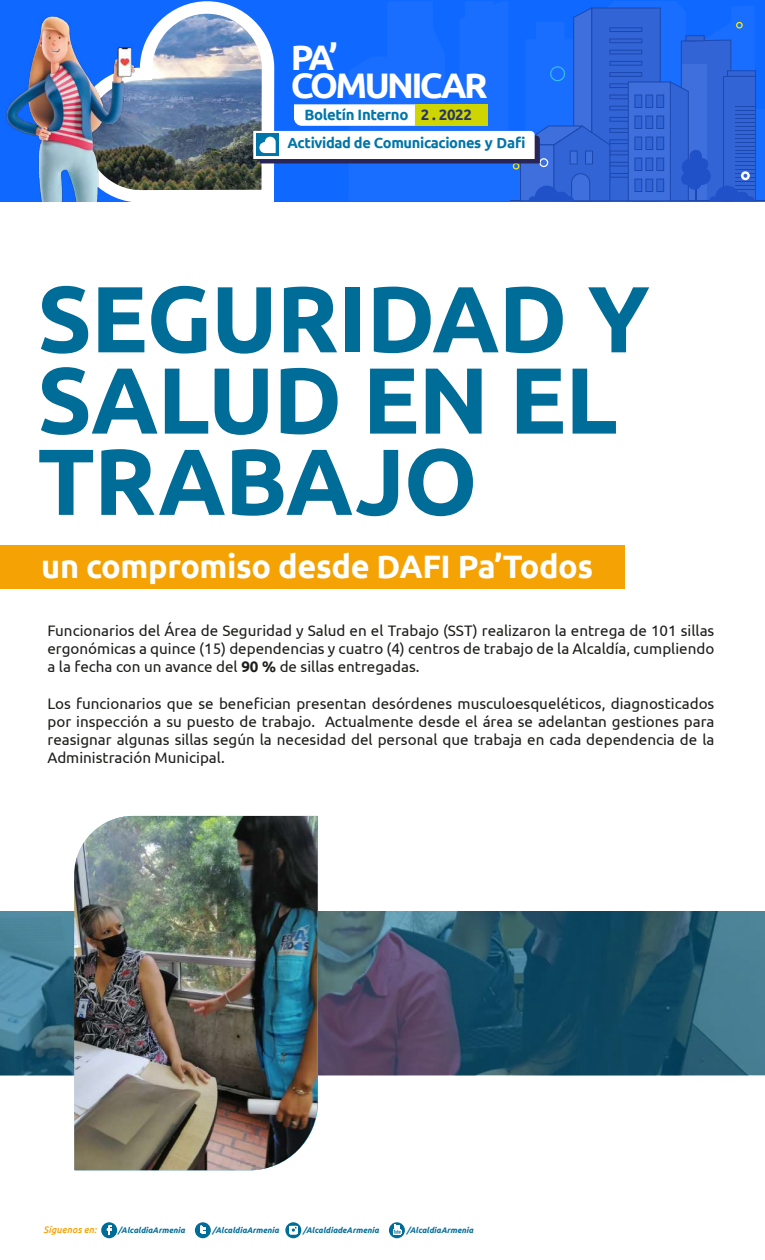
<style>
.page{position:relative;width:765px;height:1260px;background:#fff}
.page>*{position:absolute;margin:0;border:0;box-sizing:border-box;transform-origin:0 0}
.t1{font:700 93.75px/81.2px "Ubuntu";letter-spacing:-.01em;color:#006c98}
.t2{font:700 35.5px/28px "Ubuntu";letter-spacing:-.075em;color:#fff}
.t3{font:700 32.5px "Ubuntu";letter-spacing:-.01em;color:#fff}
.t4{font:15.25px/18.2px "Ubuntu";color:#1d1d1b;text-align:justify}
.t5{font:700 15px "Ubuntu";letter-spacing:-.025em;color:#0076aa}
.t6{font:700 14.62px "Ubuntu";letter-spacing:-.025em;color:#0075a9}
.t7{font:italic 500 9.5px "Ubuntu";color:#f5a204}
.t8{font:italic 700 8.12px "Ubuntu";color:#006c98}
.s1{color:#263567}
.s2{font-weight:700}
</style>
<div class="page">
<svg style="left:389px;top:1222px;width:16px;height:16px"></svg>
<svg style="left:393px;top:1225px;width:8px;height:11px"></svg>
<svg style="left:101px;top:1222px;width:16px;height:16px"></svg>
<svg style="left:107px;top:1225px;width:4px;height:10px"></svg>
<div style="left:195px;top:1222px;width:16px;height:16px;background:#006c98;border-radius:50%"></div>
<svg style="left:200px;top:1226px;width:6px;height:8px"></svg>
<svg style="left:285px;top:1222px;width:16px;height:16px"></svg>
<div style="left:289px;top:1226px;width:8px;height:8px;background:#fff"></div>
<svg style="left:291px;top:1226px;width:6px;height:6px"></svg>
<img style="left:74px;top:1px;width:200px;height:201px">
<svg style="left:349px;top:1px;width:416px;height:199px;background:#136afe"></svg>
<hr style="left:510px;top:200px;width:255px;height:1px;background:#282658">
<svg style="left:253px;top:7px;width:503px;height:194px;background:#407be7"></svg>
<img style="left:0;top:6px;width:142px;height:195px">
<img style="left:0;top:911px;width:765px;height:164px">
<div style="left:0;top:546px;width:625px;height:43px;background:#f5a204"></div>
<img style="left:74px;top:816px;width:244px;height:354px">
<h2 class="t2" style="left:291px;top:43px;width:199px">PA’<br>COMUNICAR</h2>
<p class="t5" style="left:304px;top:105px;width:169px">Boletín Interno <span class="s1">2 . 2022</span></p>
<p class="t6" style="left:288px;top:134px;width:240px">Actividad de Comunicaciones y Dafi</p>
<h1 class="t1" style="left:37px;top:277px;width:614px">SEGURIDAD Y<br>SALUD EN EL<br>TRABAJO</h1>
<h3 class="t3" style="left:41px;top:546px;width:554px">un compromiso desde DAFI Pa’Todos</h3>
<p class="t4" style="left:47px;top:621px;width:668px">Funcionarios del Área de Seguridad y Salud en el Trabajo (SST) realizaron la entrega de 101 sillas ergonómicas a quince (15) dependencias y cuatro (4) centros de trabajo de la Alcaldía, cumpliendo a la fecha con un avance del <span class="s2">90 %</span> de sillas entregadas.</p>
<p class="t4" style="left:47px;top:694px;width:668px">Los funcionarios que se benefician presentan desórdenes musculoesqueléticos, diagnosticados por inspección a su puesto de trabajo. Actualmente desde el área se adelantan gestiones para reasignar algunas sillas según la necesidad del personal que trabaja en cada dependencia de la Administración Municipal.</p>
<p class="t7" style="left:44px;top:1224px;width:54px">Síguenos en:</p>
<p class="t8" style="left:118px;top:1225px;width:68px">/AlcaldiaArmenia</p>
<p class="t8" style="left:213px;top:1225px;width:68px">/AlcaldiaArmenia</p>
<p class="t8" style="left:303px;top:1225px;width:77px">/AlcaldiadeArmenia</p>
<p class="t8" style="left:407px;top:1225px;width:68px">/AlcaldiaArmenia</p>
</div>
